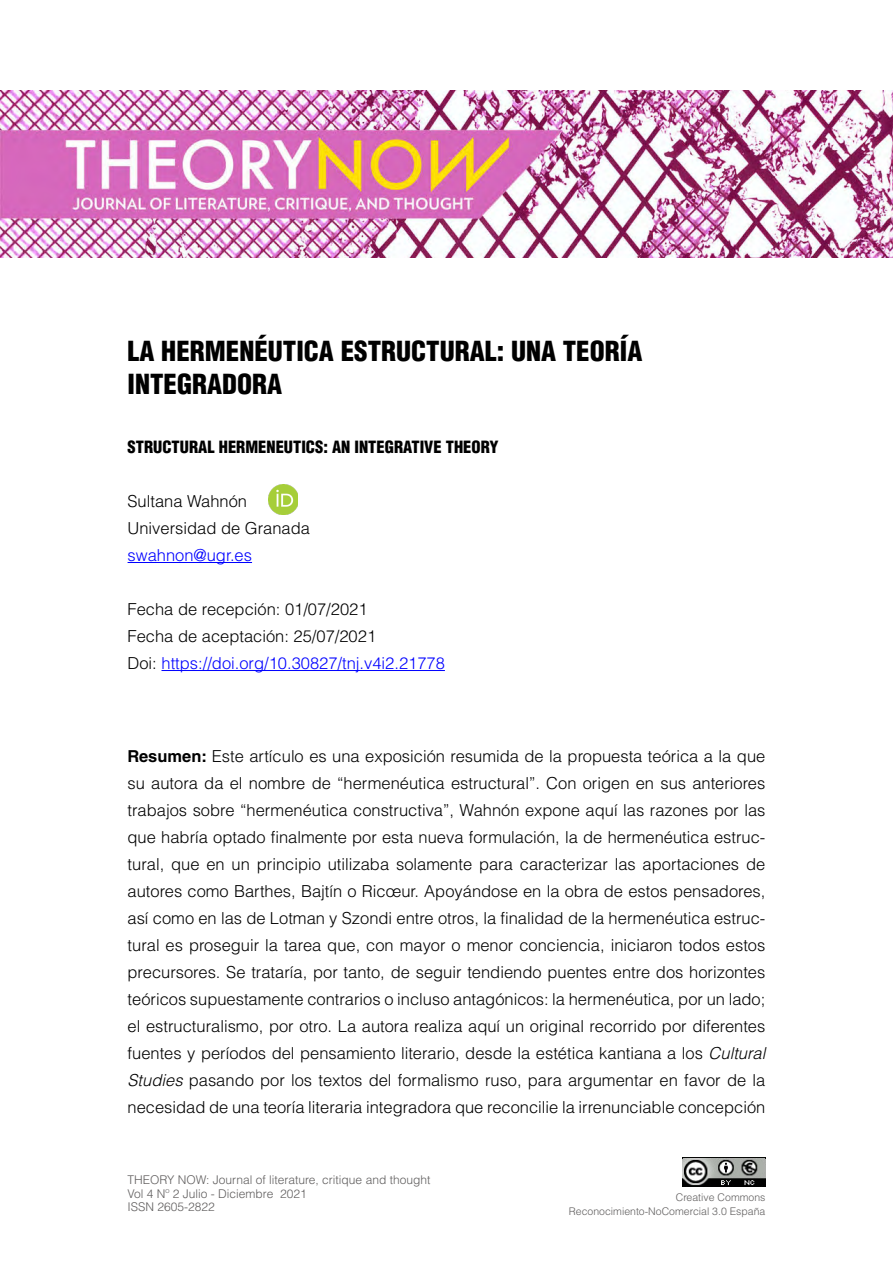
<style>
.page{position:relative;width:893px;height:1263px;background:#fff}
.page>*{position:absolute;margin:0;border:0;box-sizing:border-box;transform-origin:0 0}
.t1{font:900 condensed 27px/33px "Helvetica LT Std";color:#000}
.t2{font:300 16.5px/27px "Helvetica LT Std";color:#000}
.t3{font:900 condensed 16.5px "Helvetica LT Std";color:#000}
.t4{font:300 16.5px "Helvetica LT Std";color:#00f}
.t5{font:300 12px/13.5px "Helvetica LT Std";color:#605e5e}
.t6{font:300 10.5px/13.5px "Helvetica LT Std";color:#605e5e;text-align:right}
.s1{color:#00f}
.s2{font-weight:700}
.s3{font-style:italic}
</style>
<div class="page">
<img style="left:0;top:90px;width:893px;height:167px">
<img style="left:682px;top:1157px;width:83px;height:30px">
<hr style="left:128px;top:562px;width:124px;height:1px;background:#00f">
<hr style="left:161px;top:670px;width:284px;height:1px;background:#00f">
<img style="left:269px;top:484px;width:29px;height:30px">
<h1 class="t1" style="left:128px;top:334px;width:516px">LA HERMENÉUTICA ESTRUCTURAL: UNA TEORÍA<br>INTEGRADORA</h1>
<p class="t3" style="left:128px;top:436px;width:373px">STRUCTURAL HERMENEUTICS: AN INTEGRATIVE THEORY</p>
<p class="t2" style="left:128px;top:487px;width:184px">Sultana Wahnón<br>Universidad de Granada</p>
<p class="t4" style="left:128px;top:545px;width:126px">swahnon@ugr.es</p>
<p class="t2" style="left:128px;top:595px;width:319px">Fecha de recepción: 01/07/2021<br>Fecha de aceptación: 25/07/2021<br>Doi: <span class="s1">https://doi.org/10.30827/tnj.v4i2.21778</span></p>
<p class="t2" style="left:128px;top:743px;width:639px;text-align:justify"><span class="s2">Resumen:</span> Este artículo es una exposición resumida de la propuesta teórica a la que su autora da el nombre de “hermenéutica estructural”. Con origen en sus anteriores trabajos sobre “hermenéutica constructiva”, Wahnón expone aquí las razones por las que habría optado finalmente por esta nueva formulación, la de hermenéutica estruc&shy;tural, que en un principio utilizaba solamente para caracterizar las aportaciones de autores como Barthes, Bajtín o Ricœur. Apoyándose en la obra de estos pensadores, así como en las de Lotman y Szondi entre otros, la finalidad de la hermenéutica estruc&shy;tural es proseguir la tarea que, con mayor o menor conciencia, iniciaron todos estos precursores. Se trataría, por tanto, de seguir tendiendo puentes entre dos horizontes teóricos supuestamente contrarios o incluso antagónicos: la hermenéutica, por un lado; el estructuralismo, por otro. La autora realiza aquí un original recorrido por diferentes fuentes y períodos del pensamiento literario, desde la estética kantiana a los <span class="s3">Cultural Studies</span> pasando por los textos del formalismo ruso, para argumentar en favor de la necesidad de una teoría literaria integradora que reconcilie la irrenunciable concepción</p>
<p class="t5" style="left:128px;top:1173px;width:304px">THEORY NOW: Journal of literature, critique and thought<br>Vol 4 Nº 2 Julio - Diciembre 2021<br>ISSN 2605-2822</p>
<p class="t6" style="left:569px;top:1191px;width:198px">Creative Commons<br>Reconocimiento-NoComercial 3.0 España</p>
</div>
